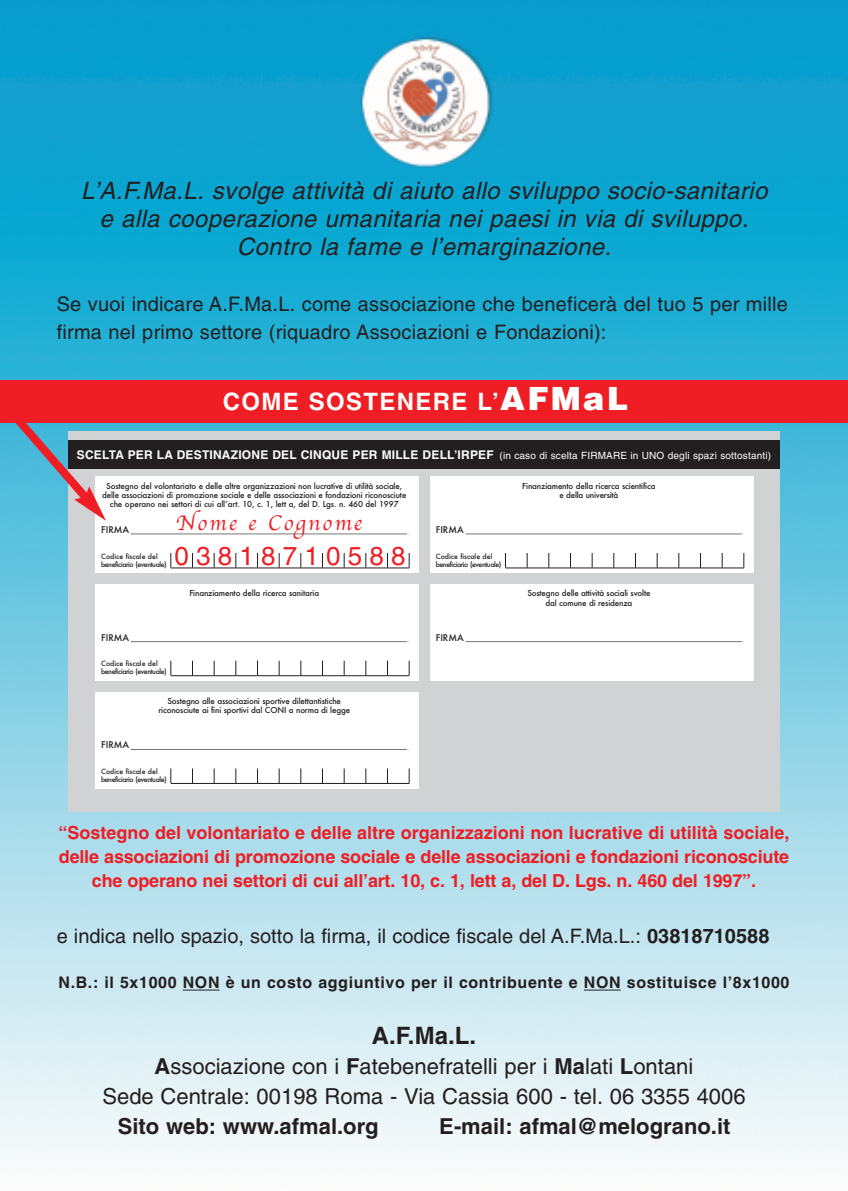
<style>
.page{position:relative;width:848px;height:1191px;background:#fff}
.page>*{position:absolute;margin:0;border:0;box-sizing:border-box;transform-origin:0 0}
.t1{font:26px "Helvetica";letter-spacing:.275em;color:#ee1e24}
.t2{font:italic 24px/28px "Helvetica";letter-spacing:.015em;color:#231f20;text-align:center}
.t3{font:700 24px "Helvetica";letter-spacing:.055em;color:#fff}
.t4{font:700 24px "Helvetica";color:#231f20}
.t5{font:22px/30px "Helvetica";color:#231f20;text-align:center}
.t6{font:700 22px "Helvetica";color:#231f20}
.t7{font:22px "Apple Chancery";letter-spacing:.105em;color:#ee1e24}
.t8{font:20px/28px "Helvetica";letter-spacing:.01em;color:#231f20}
.t9{font:700 18px/24px "Helvetica";letter-spacing:-.01em;color:#ee1e24;text-align:center}
.t10{font:700 16px "Helvetica";letter-spacing:.04em;color:#231f20}
.t11{font:700 12px "Helvetica";letter-spacing:.015em;color:#fff}
.t12{font:500 9px "Futura";color:#231f20}
.t13{font:500 8px/9.2px "Futura";letter-spacing:-.02em;color:#231f20;text-align:center}
.t14{font:500 7px/8px "Futura";letter-spacing:-.06em;color:#231f20}
.s1{font-weight:900;font-size:32px}
.s2{font-weight:400;font-size:10px}
.s3{font-weight:700}
</style>
<div class="page">
<img style="left:0;top:0;width:848px;height:1158px">
<div style="left:68px;top:431px;width:712px;height:380px;background:#d1d2d4"></div>
<hr style="left:183px;top:989px;width:36px;height:1px;background:#231f20">
<hr style="left:584px;top:989px;width:36px;height:1px;background:#231f20">
<div style="left:95px;top:476px;width:324px;height:97px;background:#fff"></div>
<svg style="left:131px;top:533px;width:278px;height:1px"></svg>
<hr style="left:171px;top:567px;width:238px;height:1px;background:#231f20">
<svg style="left:170px;top:553px;width:1px;height:14px"></svg>
<svg style="left:192px;top:553px;width:1px;height:14px"></svg>
<svg style="left:214px;top:553px;width:1px;height:14px"></svg>
<svg style="left:235px;top:553px;width:1px;height:14px"></svg>
<svg style="left:257px;top:553px;width:1px;height:14px"></svg>
<svg style="left:279px;top:553px;width:1px;height:14px"></svg>
<svg style="left:300px;top:553px;width:1px;height:14px"></svg>
<svg style="left:322px;top:553px;width:1px;height:14px"></svg>
<svg style="left:344px;top:553px;width:1px;height:14px"></svg>
<svg style="left:365px;top:553px;width:1px;height:14px"></svg>
<svg style="left:387px;top:553px;width:1px;height:14px"></svg>
<svg style="left:409px;top:553px;width:1px;height:14px"></svg>
<div style="left:430px;top:476px;width:323px;height:97px;background:#fff"></div>
<svg style="left:465px;top:533px;width:277px;height:1px"></svg>
<hr style="left:505px;top:567px;width:239px;height:1px;background:#231f20">
<svg style="left:505px;top:553px;width:1px;height:14px"></svg>
<svg style="left:527px;top:553px;width:1px;height:14px"></svg>
<svg style="left:548px;top:553px;width:1px;height:14px"></svg>
<svg style="left:570px;top:553px;width:1px;height:14px"></svg>
<svg style="left:592px;top:553px;width:1px;height:14px"></svg>
<svg style="left:613px;top:553px;width:1px;height:14px"></svg>
<svg style="left:635px;top:553px;width:1px;height:14px"></svg>
<svg style="left:656px;top:553px;width:1px;height:14px"></svg>
<svg style="left:678px;top:553px;width:1px;height:14px"></svg>
<svg style="left:700px;top:553px;width:1px;height:14px"></svg>
<svg style="left:721px;top:553px;width:1px;height:14px"></svg>
<svg style="left:743px;top:553px;width:1px;height:14px"></svg>
<div style="left:95px;top:584px;width:324px;height:96px;background:#fff"></div>
<svg style="left:131px;top:641px;width:278px;height:1px"></svg>
<hr style="left:171px;top:675px;width:238px;height:1px;background:#231f20">
<svg style="left:170px;top:660px;width:1px;height:15px"></svg>
<svg style="left:192px;top:660px;width:1px;height:15px"></svg>
<svg style="left:214px;top:660px;width:1px;height:15px"></svg>
<svg style="left:235px;top:660px;width:1px;height:15px"></svg>
<svg style="left:257px;top:660px;width:1px;height:15px"></svg>
<svg style="left:279px;top:660px;width:1px;height:15px"></svg>
<svg style="left:300px;top:660px;width:1px;height:15px"></svg>
<svg style="left:322px;top:660px;width:1px;height:15px"></svg>
<svg style="left:344px;top:660px;width:1px;height:15px"></svg>
<svg style="left:365px;top:660px;width:1px;height:15px"></svg>
<svg style="left:387px;top:660px;width:1px;height:15px"></svg>
<svg style="left:409px;top:660px;width:1px;height:15px"></svg>
<div style="left:95px;top:692px;width:324px;height:96px;background:#fff"></div>
<svg style="left:131px;top:749px;width:278px;height:1px"></svg>
<hr style="left:171px;top:783px;width:238px;height:1px;background:#231f20">
<svg style="left:170px;top:768px;width:1px;height:15px"></svg>
<svg style="left:192px;top:768px;width:1px;height:15px"></svg>
<svg style="left:214px;top:768px;width:1px;height:15px"></svg>
<svg style="left:235px;top:768px;width:1px;height:15px"></svg>
<svg style="left:257px;top:768px;width:1px;height:15px"></svg>
<svg style="left:279px;top:768px;width:1px;height:15px"></svg>
<svg style="left:300px;top:768px;width:1px;height:15px"></svg>
<svg style="left:322px;top:768px;width:1px;height:15px"></svg>
<svg style="left:344px;top:768px;width:1px;height:15px"></svg>
<svg style="left:365px;top:768px;width:1px;height:15px"></svg>
<svg style="left:387px;top:768px;width:1px;height:15px"></svg>
<svg style="left:409px;top:768px;width:1px;height:15px"></svg>
<div style="left:430px;top:584px;width:323px;height:96px;background:#fff"></div>
<svg style="left:465px;top:641px;width:278px;height:1px"></svg>
<div style="left:68px;top:440px;width:712px;height:28px;background:#231f20"></div>
<div style="left:0;top:380px;width:848px;height:43px;background:#ee1e24"></div>
<svg style="left:0;top:423px;width:106px;height:98px"></svg>
<h2 class="t2" style="left:81px;top:179px;width:687px">L’A.F.Ma.L. svolge attività di aiuto allo sviluppo socio-sanitario e alla cooperazione umanitaria nei paesi in via di sviluppo.<br>Contro la fame e l’emarginazione.</h2>
<h3 class="t8" style="left:57px;top:292px;width:732px">Se vuoi indicare A.F.Ma.L. come associazione che beneficerà del tuo 5 per mille firma nel primo settore (riquadro Associazioni e Fondazioni):</h3>
<h2 class="t3" style="left:223px;top:392px;width:407px">COME SOSTENERE L’<span class="s1">AFMaL</span></h2>
<h3 class="t11" style="left:77px;top:450px;width:695px">SCELTA PER LA DESTINAZIONE DEL CINQUE PER MILLE DELL’IRPEF <span class="s2">(in caso di scelta FIRMARE in UNO degli spazi sottostanti)</span></h3>
<p class="t13" style="left:102px;top:481px;width:306px">Sostegno del volontariato e delle altre organizzazioni non lucrative di utilità sociale, delle associazioni di promozione sociale e delle associazioni e fondazioni riconosciute che operano nei settori di cui all’art. 10, c. 1, lett a, del D. Lgs. n. 460 del 1997</p>
<p class="t12" style="left:101px;top:524px;width:29px">FIRMA</p>
<p class="t14" style="left:101px;top:552px;width:67px">Codice fiscale del beneficiario (eventuale)</p>
<h3 class="t7" style="left:176px;top:509px;width:188px">Nome e Cognome</h3>
<h1 class="t1" style="left:174px;top:546px;width:233px">03818710588</h1>
<p class="t13" style="left:189px;top:589px;width:131px">Finanziamento della ricerca sanitaria</p>
<p class="t12" style="left:101px;top:632px;width:29px">FIRMA</p>
<p class="t14" style="left:101px;top:660px;width:67px">Codice fiscale del beneficiario (eventuale)</p>
<p class="t13" style="left:158px;top:697px;width:193px">Sostegno alle associazioni sportive dilettantistiche riconosciute ai fini sportivi dal CONI a norma di legge</p>
<p class="t12" style="left:101px;top:740px;width:29px">FIRMA</p>
<p class="t14" style="left:101px;top:768px;width:67px">Codice fiscale del beneficiario (eventuale)</p>
<p class="t12" style="left:436px;top:524px;width:29px">FIRMA</p>
<p class="t14" style="left:436px;top:552px;width:67px">Codice fiscale del beneficiario (eventuale)</p>
<p class="t12" style="left:436px;top:632px;width:29px">FIRMA</p>
<p class="t13" style="left:522px;top:481px;width:135px">Finanziamento della ricerca scientifica e della università</p>
<p class="t13" style="left:527px;top:589px;width:125px">Sostegno delle attività sociali svolte dal comune di residenza</p>
<p class="t9" style="left:59px;top:822px;width:732px">“Sostegno del volontariato e delle altre organizzazioni non lucrative di utilità sociale, delle associazioni di promozione sociale e delle associazioni e fondazioni riconosciute che operano nei settori di cui all’art. 10, c. 1, lett a, del D. Lgs. n. 460 del 1997”.</p>
<h3 class="t8" style="left:57px;top:924px;width:714px">e indica nello spazio, sotto la firma, il codice fiscale del A.F.Ma.L.: <span class="s3">03818710588</span></h3>
<h3 class="t10" style="left:58px;top:976px;width:732px">N.B.: il 5x1000 NON è un costo aggiuntivo per il contribuente e NON sostituisce l’8x1000</h3>
<h2 class="t4" style="left:372px;top:1026px;width:106px">A.F.Ma.L.</h2>
<h3 class="t5" style="left:102px;top:1053px;width:644px"><span class="s3">A</span>ssociazione con i <span class="s3">F</span>atebenefratelli per i <span class="s3">Ma</span>lati <span class="s3">L</span>ontani<br>Sede Centrale: 00198 Roma - Via Cassia 600 - tel. 06 3355 4006</h3>
<h3 class="t6" style="left:118px;top:1117px;width:262px">Sito web: www.afmal.org</h3>
<h3 class="t6" style="left:439px;top:1117px;width:293px">E-mail: afmal@melograno.it</h3>
</div>
